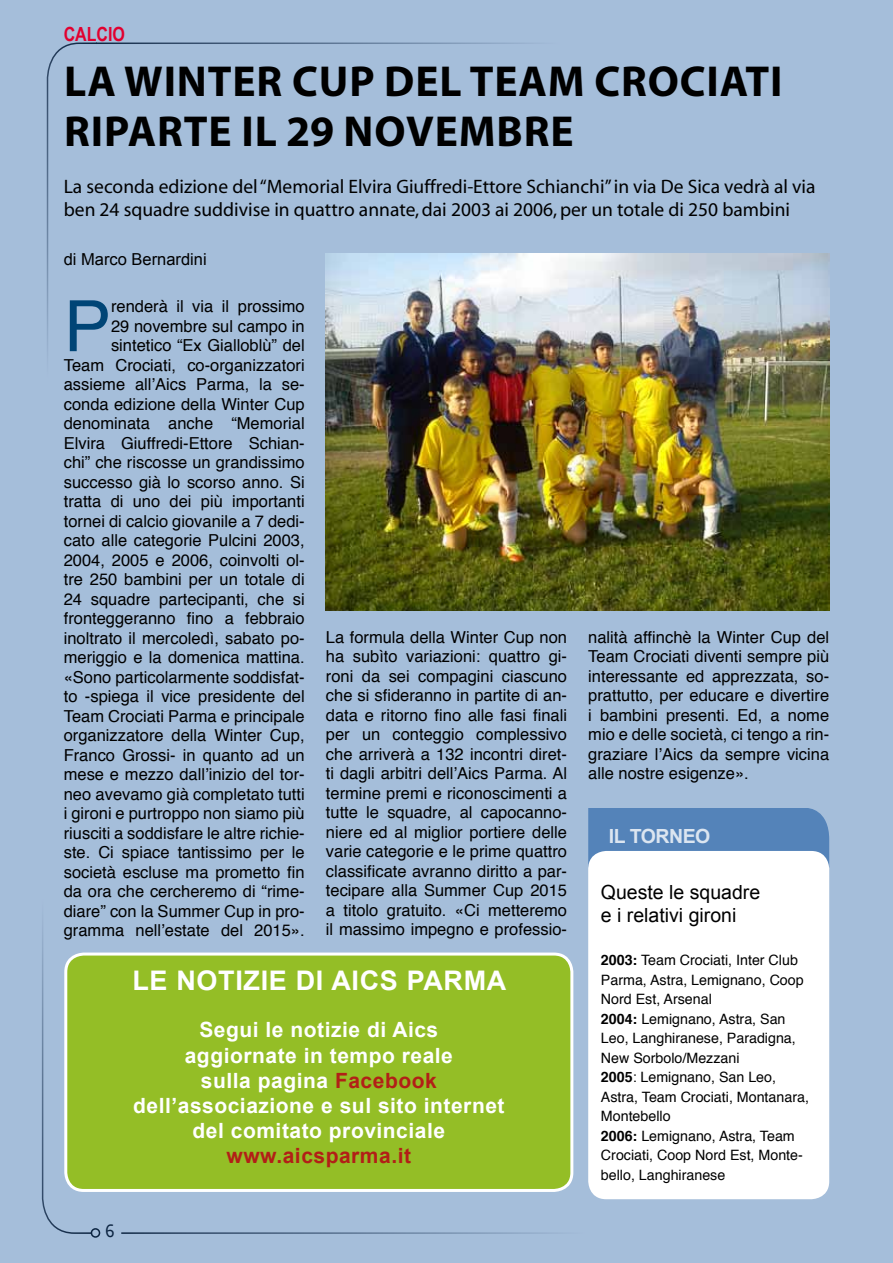
<style>
.page{position:relative;width:893px;height:1263px;background:#a5beda}
.page>*{position:absolute;margin:0;border:0;box-sizing:border-box;transform-origin:0 0}
.t1{font:70.8px "Helvetica";color:#004576}
.t2{font:700 43.5px/49.5px "Myriad Pro";letter-spacing:.02em;color:#000}
.t3{font:700 27px "Arial";letter-spacing:.025em;color:#fff}
.t4{font:700 21px/25.2px "Arial";letter-spacing:.025em;color:#fff;text-align:center}
.t5{font:700 21px "Arial";letter-spacing:.025em;color:#b21f17}
.t6{font:19.5px/23.4px "Myriad";color:#000}
.t7{font:19.5px/23.4px "Arial";color:#000}
.t8{font:700 19.5px "Arial";letter-spacing:-.025em;color:#fff}
.t9{font:700 19.5px "Arial Narrow";color:#e2002f}
.t10{font:18px "Andale Mono";color:#000}
.t11{font:16.5px/19.5px "Helvetica";color:#000;text-align:justify}
.t12{font:16.5px "Arial";color:#000}
.t13{font:14.25px/19.5px "Helvetica";color:#000}
.s1{font-weight:700}
.s2{color:#b21f17}
</style>
<div class="page">
<img style="left:326px;top:253px;width:503px;height:358px">
<div style="left:66px;top:954px;width:506px;height:236px;background:#94be26;border-radius:18px"></div>
<div style="left:64px;top:952px;width:509px;height:240px;border:3px solid #fff;border-radius:18px"></div>
<div style="left:588px;top:851px;width:241px;height:348px;background:#fff;border-radius:18px"></div>
<svg style="left:587px;top:807px;width:243px;height:124px"></svg>
<p class="t9" style="left:64px;top:19px;width:63px">CALCIO</p>
<h2 class="t2" style="left:64px;top:56px;width:714px">LA WINTER CUP DEL TEAM CROCIATI<br>RIPAR</h2>
<h2 class="t2" style="left:184px;top:105px;width:306px">TE IL 29 NOVEMBR</h2>
<h2 class="t2" style="left:550px;top:105px;width:25px">E</h2>
<p class="t6" style="left:64px;top:175px;width:753px">La seconda edizione del “Memorial Elvira Giuffredi-Ettore Schianchi” in via De Sica vedrà al via ben 24 squadre suddivise in quattro annate, dai 2003 ai 2006, per un totale di 250 bambini</p>
<p class="t12" style="left:64px;top:248px;width:145px">di Marco Bernardini</p>
<p class="t11" style="left:64px;top:297px;width:242px;text-align:right">renderà il via il prossimo<br>29 novembre sul campo in sintetico “Ex Gialloblù” del<br>Team Crociati, co-organizzatori assieme all’Aics Parma, la se&shy;conda edizione della Winter Cup denominata anche “Memorial<br>Elvira Giuffredi-Ettore Schian&shy;chi” che riscosse un grandissimo successo già lo scorso anno. Si tratta di uno dei più importanti tornei di calcio giovanile a 7 dedi&shy;cato alle categorie Pulcini 2003,<br>2004, 2005 e 2006, coinvolti ol&shy;tre 250 bambini per un totale di<br>24 squadre partecipanti, che si fronteggeranno fino a febbraio inoltrato il mercoledì, sabato po&shy;meriggio e la domenica mattina. «Sono particolarmente soddisfat&shy;to -spiega il vice presidente del<br>Team Crociati Parma e principale organizzatore della Winter Cup,<br>Franco Grossi- in quanto ad un mese e mezzo dall’inizio del tor&shy;neo avevamo già completato tutti i gironi e purtroppo non siamo più riusciti a soddisfare le altre richie&shy;ste. Ci spiace tantissimo per le società escluse ma prometto fin da ora che cercheremo di “rime&shy;diare” con la Summer Cup in pro&shy;gramma nell’estate del 2015».</p>
<h1 class="t1" style="left:64px;top:272px;width:49px">P</h1>
<p class="t11" style="left:326px;top:627px;width:243px">La formula della Winter Cup non ha subìto variazioni: quattro gi&shy;roni da sei compagini ciascuno che si sfideranno in partite di an&shy;data e ritorno fino alle fasi finali per un conteggio complessivo che arriverà a 132 incontri diret&shy;ti dagli arbitri dell’Aics Parma. Al termine premi e riconoscimenti a tutte le squadre, al capocanno&shy;niere ed al miglior portiere delle varie categorie e le prime quattro classificate avranno diritto a par&shy;tecipare alla Summer Cup 2015 a titolo gratuito. «Ci metteremo il massimo impegno e professio-</p>
<p class="t11" style="left:588px;top:627px;width:242px">nalità affinchè la Winter Cup del Team Crociati diventi sempre più interessante ed apprezzata, so&shy;prattutto, per educare e divertire i bambini presenti. Ed, a nome mio e delle società, ci tengo a rin&shy;graziare l’Aics da sempre vicina alle nostre esigenze».</p>
<p class="t8" style="left:609px;top:823px;width:103px">IL TORNEO</p>
<p class="t7" style="left:601px;top:880px;width:161px">Queste le squadre e i relativi gironi</p>
<p class="t13" style="left:601px;top:951px;width:210px"><span class="s1">2003:</span> Team Crociati, Inter Club<br>Parma, Astra, Lemignano, Coop<br>Nord Est, Arsenal<br><span class="s1">2004:</span> Lemignano, Astra, San<br>Leo, Langhiranese, Paradigna,<br>New Sorbolo/Mezzani<br><span class="s1">2005</span>: Lemignano, San Leo,<br>Astra, Team Crociati, Montanara,<br>Montebello<br><span class="s1">2006:</span> Lemignano, Astra, Team<br>Crociati, Coop Nord Est, Monte&shy;bello, Langhiranese</p>
<h3 class="t3" style="left:132px;top:963px;width:376px">LE NOTIZIE DI AICS PARMA</h3>
<p class="t4" style="left:133px;top:1018px;width:373px">Segui le notizie di Aics<br>aggiornate in tempo reale<br>sulla pagina <span class="s2">Facebook </span>dell’associazione e sul sito internet del comitato provinciale</p>
<p class="t5" style="left:227px;top:1142px;width:186px">www.aicsparma.it</p>
<p class="t10" style="left:105px;top:1219px;width:12px">6</p>
</div>
